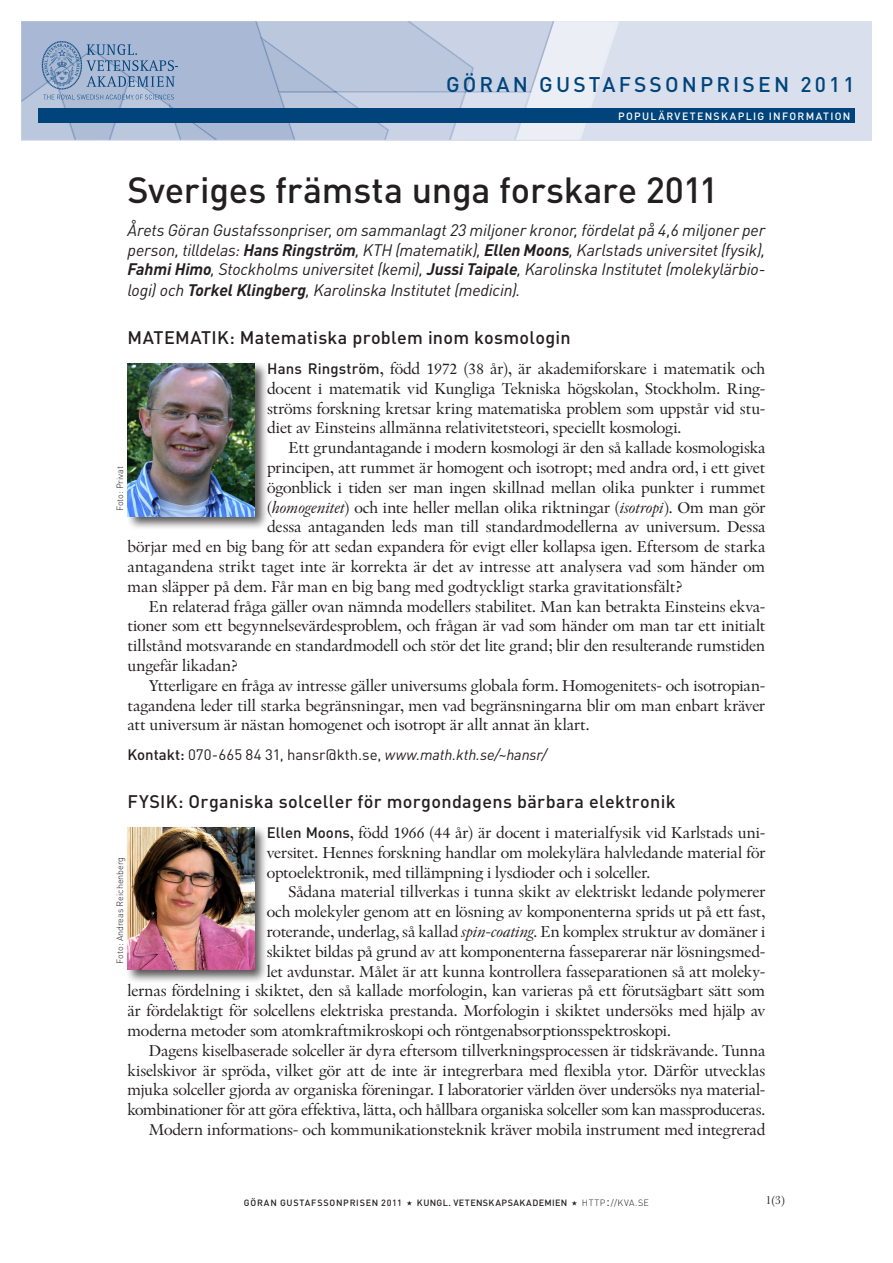
<style>
.page{position:relative;width:893px;height:1263px;background:#fff}
.page>*{position:absolute;margin:0;border:0;box-sizing:border-box;transform-origin:0 0}
._02_Titel{font:500 36px "DIN Pro";letter-spacing:-.005em;color:#231f20}
.t1{font:500 21px "DIN Pro";letter-spacing:.15em;color:#00447b}
._05_Mellanrubrik{font:500 18px "DIN Pro";letter-spacing:.015em;color:#231f20}
._04_Brödtext_utan_in{font:16.5px/19.8px "Indigo Twenty";letter-spacing:-.01em;color:#231f20;text-align:justify}
._01_ingress{font:italic 16.5px/20.2px "DIN Pro";letter-spacing:-.01em;color:#231f20;text-align:justify}
.t2{font:15px "DIN Pro";letter-spacing:.005em;color:#231f20}
.t3{font:12px "Baskerville No 2 BT";color:#231f20}
._14_Sidfot{font:500 10.5px "DIN Pro";letter-spacing:.125em;color:#fff}
._14_Sidfot-2{font:300 9px "DIN Pro";color:#231f20}
._14_Sidfot-3{font:500 9px "DIN Pro";letter-spacing:.08em;color:#231f20}
._14_Sidfot-4{font:500 9px "DIN Pro";letter-spacing:.06em;color:#231f20}
._14_Sidfot-5{font:300 9px "DIN Pro";letter-spacing:.055em;color:#231f20}
.s1{font-weight:700}
.s2{font-family:"DIN Pro";font-weight:500;font-size:15px}
.s3{font-family:"Indigo"}
.s4{font-style:italic}
.s5{font-weight:500}
.s6{font-size:15px}
</style>
<div class="page">
<div style="left:21px;top:21px;width:851px;height:119px;background:#d9dfec"></div>
<div style="left:38px;top:108px;width:817px;height:15px;background:#00447b"></div>
<svg style="left:21px;top:21px;width:598px;height:119px"></svg>
<div style="left:126px;top:361px;width:142px;height:169px;background:#231f20;opacity:.75"></div>
<img style="left:128px;top:363px;width:126px;height:153px">
<div style="left:125px;top:825px;width:143px;height:159px;background:#231f20;opacity:.75"></div>
<img style="left:128px;top:827px;width:126px;height:142px">
<p class="t1" style="left:446px;top:70px;width:410px">GÖRAN GUSTAFSSONPRISEN 2011</p>
<p class="_14_Sidfot" style="left:618px;top:109px;width:234px">POPULÄRVETENSKAPLIG INFORMATION</p>
<p class="_02_Titel" style="left:128px;top:166px;width:592px">Sveriges främsta unga forskare 2011</p>
<p class="_01_ingress" style="left:128px;top:219px;width:639px">Årets Göran Gustafssonpriser, om sammanlagt 23 miljoner kronor, fördelat på 4,6 miljoner per person, tilldelas: <span class="s1">Hans Ringström</span>, KTH (matematik), <span class="s1">Ellen Moons</span>, Karlstads universitet (fysik), <span class="s1">Fahmi Himo</span>, Stockholms universitet (kemi), <span class="s1">Jussi Taipale</span>, Karolinska Institutet (molekylärbio&shy;logi) och <span class="s1">Torkel Klingberg</span>, Karolinska Institutet (medicin).</p>
<p class="_05_Mellanrubrik" style="left:128px;top:326px;width:445px">MATEMATIK: Matematiska problem inom kosmologin</p>
<p class="_04_Brödtext_utan_in" style="left:267px;top:358px;width:500px"><span class="s2">Hans Ringström</span><span class="s3">,</span> född 1972 (38 år), är akademiforskare i matematik och docent i matematik vid Kungliga Tekniska högskolan, Stockholm. Ring&shy;ströms forskning kretsar kring matematiska problem som uppstår vid stu&shy;diet av Einsteins allmänna relativitetsteori, speciellt kosmologi.</p>
<p class="_04_Brödtext_utan_in" style="left:288px;top:438px;width:478px">Ett grundantagande i modern kosmologi är den så kallade kosmologiska</p>
<p class="_04_Brödtext_utan_in" style="left:267px;top:457px;width:500px">principen, att rummet är homogent och isotropt; med andra ord, i ett givet</p>
<p class="_04_Brödtext_utan_in" style="left:267px;top:477px;width:500px">ögonblick i tiden ser man ingen skillnad mellan olika punkter i rummet</p>
<p class="_04_Brödtext_utan_in" style="left:267px;top:497px;width:500px">(<span class="s4">homogenitet</span>) och inte heller mellan olika riktningar (<span class="s4">isotropi</span>). Om man gör</p>
<p class="_04_Brödtext_utan_in" style="left:267px;top:517px;width:500px">dessa antaganden leds man till standardmodellerna av universum. Dessa</p>
<p class="_04_Brödtext_utan_in" style="left:128px;top:537px;width:639px">börjar med en big bang för att sedan expandera för evigt eller kollapsa igen. Eftersom de starka</p>
<p class="_04_Brödtext_utan_in" style="left:128px;top:556px;width:639px">antagandena strikt taget inte är korrekta är det av intresse att analysera vad som händer om</p>
<p class="_04_Brödtext_utan_in" style="left:128px;top:576px;width:556px">man släpper på dem. Får man en big bang med godtyckligt starka gravitationsfält?</p>
<p class="_04_Brödtext_utan_in" style="left:128px;top:596px;width:639px;text-indent:21px">En relaterad fråga gäller ovan nämnda modellers stabilitet. Man kan betrakta Einsteins ekva&shy;tioner som ett begynnelsevärdesproblem, och frågan är vad som händer om man tar ett initialt tillstånd motsvarande en standardmodell och stör det lite grand; blir den resulterande rumstiden ungefär likadan?</p>
<p class="_04_Brödtext_utan_in" style="left:128px;top:675px;width:639px;text-indent:21px">Ytterligare en fråga av intresse gäller universums globala form. Homogenitets- och isotropian&shy;tagandena leder till starka begränsningar, men vad begränsningarna blir om man enbart kräver att universum är nästan homogenet och isotropt är allt annat än klart.</p>
<p class="t2" style="left:128px;top:745px;width:421px"><span class="s5">Kontakt:</span> 070-665 84 31, hansr@kth.se, <span class="s4">www.math.kth.se/~hansr/</span></p>
<p class="_05_Mellanrubrik" style="left:128px;top:790px;width:549px">FYSIK: Organiska solceller för morgondagens bärbara elektronik</p>
<p class="_04_Brödtext_utan_in" style="left:267px;top:822px;width:500px"><span class="s2">Ellen Moons</span><span class="s3">,</span> född 1966 (44 år) är docent i materialfysik vid Karlstads uni&shy;versitet. Hennes forskning handlar om molekylära halvledande material för optoelektronik, med tillämpning i lysdioder och i solceller.</p>
<p class="_04_Brödtext_utan_in" style="left:288px;top:882px;width:479px">Sådana material tillverkas i tunna skikt av elektriskt ledande polymerer</p>
<p class="_04_Brödtext_utan_in" style="left:267px;top:902px;width:500px">och molekyler genom att en lösning av komponenterna sprids ut på ett fast,</p>
<p class="_04_Brödtext_utan_in" style="left:267px;top:921px;width:500px">roterande, underlag, så kallad <span class="s4">spin-coating</span>. En komplex struktur av domäner i</p>
<p class="_04_Brödtext_utan_in" style="left:267px;top:941px;width:500px">skiktet bildas på grund av att komponenterna fasseparerar när lösningsmed-</p>
<p class="_04_Brödtext_utan_in" style="left:267px;top:961px;width:500px">let avdunstar. Målet är att kunna kontrollera fasseparationen så att moleky-</p>
<p class="_04_Brödtext_utan_in" style="left:128px;top:981px;width:639px">lernas fördelning i skiktet, den så kallade morfologin, kan varieras på ett förutsägbart sätt som</p>
<p class="_04_Brödtext_utan_in" style="left:128px;top:1001px;width:639px">är fördelaktigt för solcellens elektriska prestanda. Morfologin i skiktet undersöks med hjälp av</p>
<p class="_04_Brödtext_utan_in" style="left:128px;top:1020px;width:545px">moderna metoder som atomkraftmikroskopi och röntgenabsorptionsspektroskopi.</p>
<p class="_04_Brödtext_utan_in" style="left:128px;top:1040px;width:639px;text-indent:21px">Dagens kiselbaserade solceller är dyra eftersom tillverkningsprocessen är tidskrävande. Tunna kiselskivor är spröda, vilket gör att de inte är integrerbara med flexibla ytor. Därför utvecklas mjuka solceller gjorda av organiska föreningar. I laboratorier världen över undersöks nya material&shy;kombinationer för att göra effektiva, lätta, och hållbara organiska solceller som kan massproduceras.</p>
<p class="_04_Brödtext_utan_in" style="left:149px;top:1119px;width:618px">Modern informations- och kommunikationsteknik kräver mobila instrument med integrerad</p>
<p class="_14_Sidfot-2" style="left:114px;top:511px;width:47px;rotate:-90deg">Foto: Privat</p>
<p class="_14_Sidfot-2" style="left:114px;top:964px;width:108px;rotate:-90deg">Foto: Andreas Reichenberg</p>
<p class="_14_Sidfot-3" style="left:244px;top:1197px;width:159px">GÖRAN GUSTAFSSONPRISEN 2011</p>
<p class="_14_Sidfot-4" style="left:417px;top:1197px;width:152px">KUNGL. VETENSKAPSAKADEMIEN</p>
<p class="_14_Sidfot-5" style="left:582px;top:1197px;width:69px">HTTP<span class="s6">:</span>//KVA.SE</p>
<p class="t3" style="left:765px;top:1192px;width:22px">1(3)</p>
</div>
